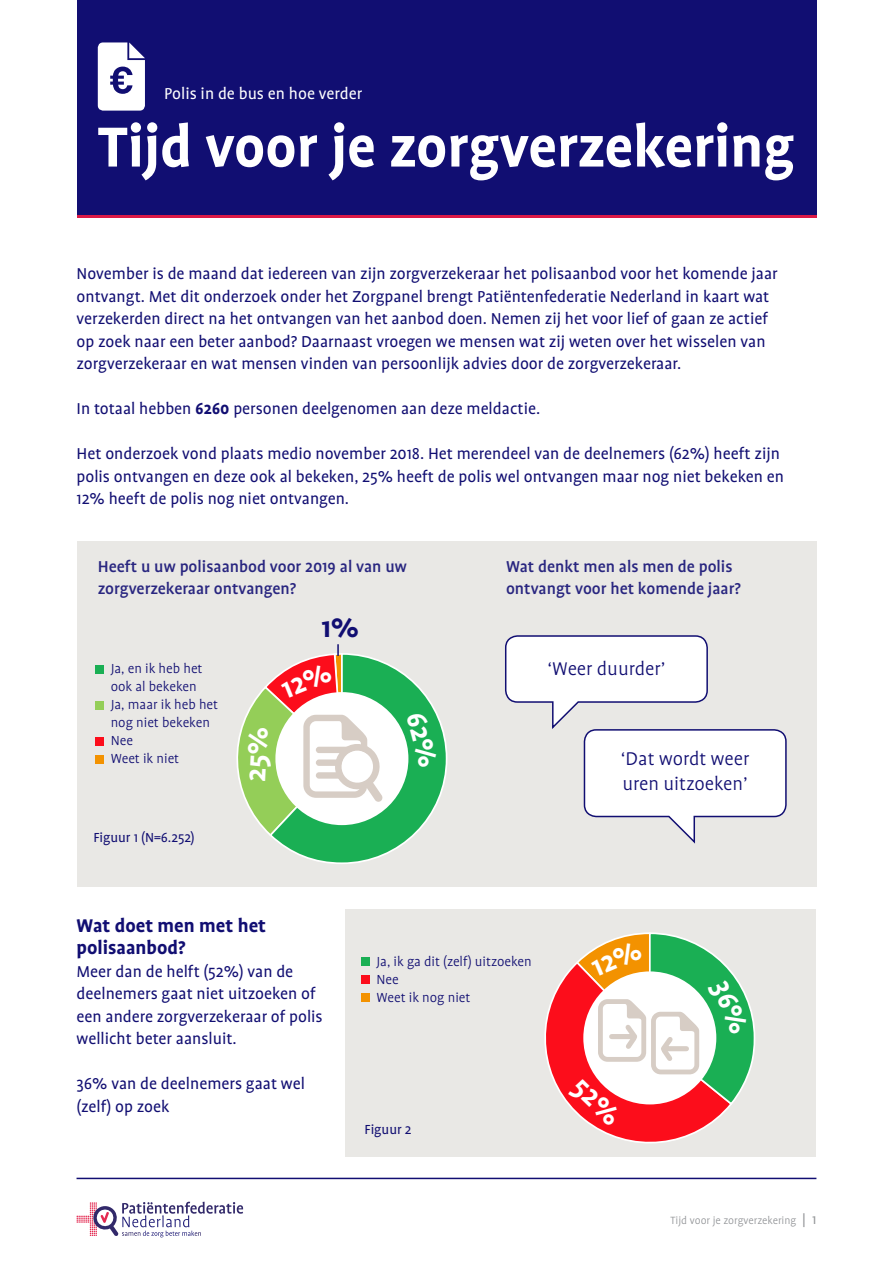
<style>
.page{position:relative;width:893px;height:1263px;background:#fff}
.page>*{position:absolute;margin:0;border:0;box-sizing:border-box;transform-origin:0 0}
.t1{font:700 64.5px "Profile OT";color:#fff}
.t2{font:700 30.6px "Profile OT";color:#110e72}
.t3{font:300 21px "Profile OT";color:#110e72}
.t4{font:700 21px/22.5px "Profile OT";color:#110e72}
.t5{font:18px/22.5px "Profile OT";color:#110e72}
.t6{font:500 18px/22.5px "Profile OT";color:#292680}
.t7{font:18px "Profile OT";color:#fff}
.t8{font:300 15px "Profile OT";color:#110e72}
.t9{font:15px "Profile OT";color:#110e72}
.t10{font:300 12px "Profile OT";color:#939598}
.s1{font-weight:700}
.s2{font-weight:400;font-size:15px}
</style>
<div class="page">
<svg style="left:77px;top:1202px;width:166px;height:35px"></svg>
<div style="left:77px;top:541px;width:739px;height:346px;background:#e9e8e5"></div>
<div style="left:345px;top:909px;width:471px;height:248px;background:#e9e8e5"></div>
<hr style="left:77px;top:1178px;width:739px;height:1px;background:#110e72">
<div style="left:77px;top:0;width:739px;height:216px;background:#110e72"></div>
<hr style="left:77px;top:215px;width:739px;height:2px;background:#dc1946">
<svg style="left:98px;top:42px;width:47px;height:69px;background:#d6d5e6"></svg>
<svg style="left:505px;top:635px;width:282px;height:209px"></svg>
<div style="left:96px;top:665px;width:8px;height:8px;background:#1aaf54"></div>
<div style="left:96px;top:701px;width:8px;height:8px;background:#94ce58"></div>
<div style="left:96px;top:737px;width:8px;height:8px;background:#fc0d1b"></div>
<div style="left:96px;top:755px;width:8px;height:8px;background:#f39200"></div>
<div style="left:361px;top:957px;width:9px;height:9px;background:#1aaf54"></div>
<div style="left:361px;top:975px;width:9px;height:9px;background:#fc0d1b"></div>
<div style="left:361px;top:993px;width:9px;height:9px;background:#f39200"></div>
<svg style="left:236px;top:644px;width:212px;height:220px"></svg>
<svg style="left:544px;top:932px;width:211px;height:212px"></svg>
<p class="t7" style="left:164px;top:83px;width:200px">Polis in de bus en hoe verder</p>
<p class="t1" style="left:98px;top:111px;width:698px">Tijd voor je zorgverzekering</p>
<p class="t5" style="left:77px;top:263px;width:703px">November is de maand dat iedereen van zijn zorgverzekeraar het polisaanbod voor het komende jaar ontvangt. Met dit onderzoek onder het Zorgpanel brengt Patiëntenfederatie Nederland in kaart wat verzekerden direct na het ontvangen van het aanbod doen. Nemen zij het voor lief of gaan ze actief op zoek naar een beter aanbod? Daarnaast vroegen we mensen wat zij weten over het wisselen van zorgverzekeraar en wat mensen vinden van persoonlijk advies door de zorgverzekeraar.</p>
<p class="t5" style="left:77px;top:398px;width:465px">In totaal hebben <span class="s1">6260</span> personen deelgenomen aan deze meldactie.</p>
<p class="t5" style="left:77px;top:443px;width:709px">Het onderzoek vond plaats medio november 2018. Het merendeel van de deelnemers (62%) heeft zijn polis ontvangen en deze ook al bekeken, 25% heeft de polis wel ontvangen maar nog niet bekeken en</p>
<p class="t5" style="left:77px;top:488px;width:274px">12% heeft de polis nog niet ontvangen.</p>
<p class="t6" style="left:98px;top:555px;width:311px">Heeft u uw polisaanbod voor 2019 al van uw zorgverzekeraar ontvangen?</p>
<p class="t8" style="left:111px;top:660px;width:93px">Ja, en ik heb het</p>
<p class="t8" style="left:111px;top:678px;width:88px">ook al bekeken</p>
<p class="t8" style="left:111px;top:696px;width:109px">Ja, maar ik heb het</p>
<p class="t8" style="left:111px;top:714px;width:101px">nog niet bekeken</p>
<p class="t8" style="left:111px;top:732px;width:24px">Nee</p>
<p class="t8" style="left:111px;top:750px;width:70px">Weet ik niet</p>
<p class="t9" style="left:94px;top:829px;width:103px">Figuur 1 (N=6.252)</p>
<p class="t2" style="left:321px;top:611px;width:39px">1%</p>
<p class="t6" style="left:506px;top:555px;width:236px">Wat denkt men als men de polis ontvangt voor het komende jaar?</p>
<p class="t3" style="left:547px;top:657px;width:119px">‘Weer duurder’</p>
<p class="t3" style="left:621px;top:746px;width:130px">‘Dat wordt weer</p>
<p class="t3" style="left:622px;top:772px;width:127px">uren uitzoeken’</p>
<p class="t4" style="left:77px;top:914px;width:191px">Wat doet men met het polisaanbod?</p>
<p class="t5" style="left:77px;top:960px;width:248px">Meer dan de helft (52%) van de deelnemers gaat niet uitzoeken of een andere zorgverzekeraar of polis wellicht beter aansluit.</p>
<p class="t5" style="left:77px;top:1073px;width:230px">36% van de deelnemers gaat wel (zelf) op zoek</p>
<p class="t8" style="left:376px;top:953px;width:157px">Ja, ik ga dit (zelf) uitzoeken</p>
<p class="t8" style="left:376px;top:971px;width:24px">Nee</p>
<p class="t8" style="left:376px;top:989px;width:96px">Weet ik nog niet</p>
<p class="t9" style="left:365px;top:1121px;width:48px">Figuur 2</p>
<p class="t10" style="left:671px;top:1214px;width:147px">Tijd voor je zorgverzekering <span class="s2">| 1</span></p>
</div>
